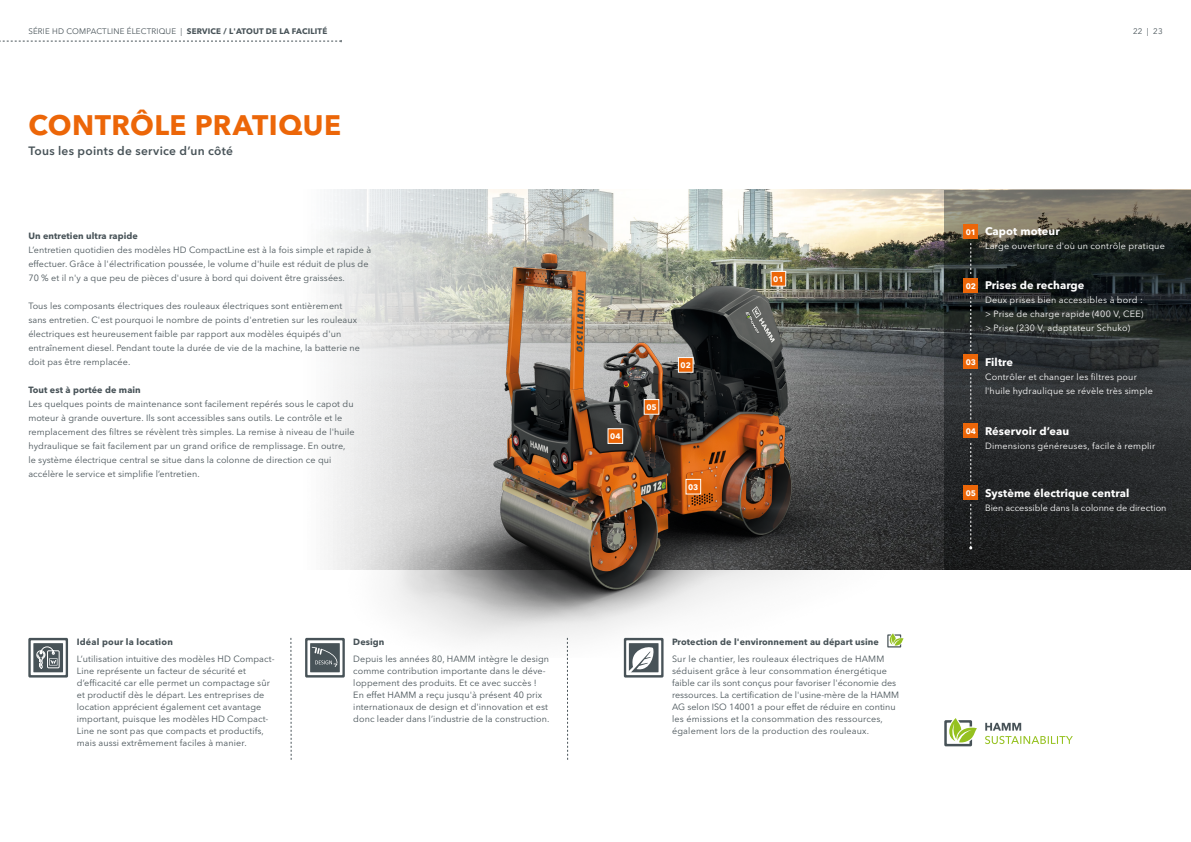
<style>
.page{position:relative;width:1191px;height:842px;background:#fff}
.page>*{position:absolute;margin:0;border:0;box-sizing:border-box;transform-origin:0 0}
.t1{font:700 28px "Avenir Next LT Pro";letter-spacing:.015em;color:#ec6608}
.t2{font:600 12px "Avenir Next LT Pro";letter-spacing:.02em;color:#485358}
.t3{font:700 11px "Avenir Next LT Pro";letter-spacing:.01em;color:#fff}
.t4{font:9px/12px "Avenir Next LT Pro";letter-spacing:.01em;color:#485358}
.t5{font:9px/14px "Avenir Next LT Pro";letter-spacing:.02em;color:#fff;text-align:justify}
.t6{font:700 9px "Avenir Next LT Pro";letter-spacing:.01em;color:#485358}
.t7{font:9px "Avenir Next LT Pro";color:#fff}
.t8{font:8px "Avenir Next LT Pro";letter-spacing:.02em;color:#485358}
.t9{font:700 8px "Avenir Next LT Pro";color:#fff}
.s1{font-weight:700}
.s2{font-size:8px}
</style>
<div class="page">
<img style="left:290px;top:189px;width:901px;height:469px">
<svg style="left:944px;top:190px;width:247px;height:211px;background:#353835"></svg>
<svg style="left:290px;top:401px;width:901px;height:169px;background:#605751"></svg>
<svg style="left:770px;top:271px;width:16px;height:16px"></svg>
<svg style="left:609px;top:428px;width:14px;height:16px"></svg>
<svg style="left:643px;top:399px;width:16px;height:16px"></svg>
<svg style="left:290px;top:190px;width:319px;height:259px"></svg>
<svg style="left:678px;top:357px;width:15px;height:16px"></svg>
<svg style="left:685px;top:479px;width:16px;height:15px"></svg>
<svg style="left:0;top:40px;width:342px;height:2px"></svg>
<svg style="left:944px;top:718px;width:33px;height:28px"></svg>
<svg style="left:985px;top:723px;width:87px;height:21px"></svg>
<svg style="left:969px;top:504px;width:3px;height:45px"></svg>
<svg style="left:970px;top:373px;width:1px;height:46px"></svg>
<svg style="left:970px;top:243px;width:1px;height:31px"></svg>
<svg style="left:970px;top:297px;width:1px;height:54px"></svg>
<svg style="left:970px;top:443px;width:1px;height:38px"></svg>
<svg style="left:28px;top:638px;width:40px;height:39px"></svg>
<svg style="left:31px;top:640px;width:35px;height:35px"></svg>
<svg style="left:624px;top:638px;width:39px;height:39px"></svg>
<svg style="left:626px;top:640px;width:35px;height:35px"></svg>
<div style="left:305px;top:638px;width:40px;height:39px;background:linear-gradient(to bottom,#485358,#485358);border-radius:2px"></div>
<svg style="left:307px;top:640px;width:35px;height:35px"></svg>
<svg style="left:291px;top:638px;width:1px;height:122px"></svg>
<svg style="left:567px;top:638px;width:1px;height:122px"></svg>
<svg style="left:887px;top:633px;width:16px;height:14px"></svg>
<div style="left:963px;top:279px;width:15px;height:14px;background:#ec6608"></div>
<div style="left:963px;top:423px;width:15px;height:15px;background:#ec6608"></div>
<div style="left:963px;top:354px;width:15px;height:15px;background:#ec6608"></div>
<div style="left:963px;top:486px;width:15px;height:14px;background:#ec6608"></div>
<div style="left:963px;top:225px;width:15px;height:14px;background:#ec6608"></div>
<p class="t8" style="left:28px;top:27px;width:300px">SÉRIE HD COMPACTLINE ÉLECTRIQUE | <span class="s1">SERVICE / L'ATOUT DE LA FACILITÉ</span></p>
<h1 class="t1" style="left:28px;top:108px;width:314px">CONTRÔLE PRATIQUE</h1>
<h2 class="t2" style="left:28px;top:143px;width:206px">Tous les points de service d’un côté</h2>
<p class="t6" style="left:28px;top:230px;width:111px">Un entretien ultra rapide</p>
<p class="t4" style="left:28px;top:243px;width:344px;line-height:14px">L’entretien quotidien des modèles HD CompactLine est à la fois simple et rapide à effectuer. Grâce à l'électrification poussée, le volume d'huile est réduit de plus de<br>70 % et il n'y a que peu de pièces d'usure à bord qui doivent être graissées.</p>
<p class="t4" style="left:28px;top:299px;width:333px;line-height:14px">Tous les composants électriques des rouleaux électriques sont entièrement sans entretien. C'est pourquoi le nombre de points d'entretien sur les rouleaux électriques est heureusement faible par rapport aux modèles équipés d'un entraînement diesel. Pendant toute la durée de vie de la machine, la batterie ne doit pas être remplacée.</p>
<p class="t6" style="left:28px;top:384px;width:114px">Tout est à portée de main</p>
<p class="t4" style="left:28px;top:397px;width:328px;line-height:14px">Les quelques points de maintenance sont facilement repérés sous le capot du moteur à grande ouverture. Ils sont accessibles sans outils. Le contrôle et le remplacement des filtres se révèlent très simples. La remise à niveau de l'huile hydraulique se fait facilement par un grand orifice de remplissage. En outre, le système électrique central se situe dans la colonne de direction ce qui accélère le service et simplifie l’entretien.</p>
<p class="t6" style="left:77px;top:636px;width:98px">Idéal pour la location</p>
<p class="t4" style="left:77px;top:653px;width:199px">L’utilisation intuitive des modèles HD Compact-Line représente un facteur de sécurité et d’efficacité car elle permet un compactage sûr et productif dès le départ. Les entreprises de location apprécient également cet avantage important, puisque les modèles HD Compact-Line ne sont pas que compacts et productifs, mais aussi extrêmement faciles à manier.</p>
<p class="t6" style="left:353px;top:636px;width:33px">Design</p>
<p class="t4" style="left:353px;top:653px;width:198px">Depuis les années 80, HAMM intègre le design comme contribution importante dans le déve&shy;loppement des produits. Et ce avec succès !<br>En effet HAMM a reçu jusqu'à présent 40 prix internationaux de design et d'innovation et est donc leader dans l’industrie de la construction.</p>
<p class="t9" style="left:610px;top:431px;width:12px">04</p>
<p class="t9" style="left:646px;top:402px;width:12px">05</p>
<p class="t9" style="left:680px;top:360px;width:12px">02</p>
<p class="t9" style="left:688px;top:482px;width:12px">03</p>
<p class="t9" style="left:773px;top:274px;width:12px">01</p>
<p class="t6" style="left:672px;top:636px;width:208px">Protection de l'environnement au départ usine</p>
<p class="t4" style="left:672px;top:653px;width:228px">Sur le chantier, les rouleaux électriques de HAMM séduisent grâce à leur consommation énergétique faible car ils sont conçus pour favoriser l'économie des ressources. La certification de l'usine-mère de la HAMM AG selon ISO 14001 a pour effet de réduire en continu les émissions et la consommation des ressources, également lors de la production des rouleaux.</p>
<p class="t8" style="left:1133px;top:27px;width:31px">22 | 23</p>
<p class="t3" style="left:965px;top:224px;width:96px"><span class="s2">01</span> Capot moteur</p>
<p class="t5" style="left:985px;top:239px;width:181px">Large ouverture d'où un contrôle pratique</p>
<p class="t3" style="left:965px;top:279px;width:120px"><span class="s2">02</span> Prises de recharge</p>
<p class="t5" style="left:985px;top:293px;width:160px">Deux prises bien accessibles à bord : &gt; Prise de charge rapide (400 V, CEE) &gt; Prise (230 V, adaptateur Schuko)</p>
<p class="t3" style="left:965px;top:355px;width:49px"><span class="s2">03</span> Filtre</p>
<p class="t5" style="left:985px;top:369px;width:169px">Contrôler et changer les filtres pour l'huile hydraulique se révèle très simple</p>
<p class="t3" style="left:965px;top:424px;width:105px"><span class="s2">04</span> Réservoir d’eau</p>
<p class="t5" style="left:985px;top:439px;width:172px">Dimensions généreuses, facile à remplir</p>
<p class="t3" style="left:965px;top:487px;width:165px"><span class="s2">05</span> Système électrique central</p>
<p class="t7" style="left:985px;top:503px;width:183px">Bien accessible dans la colonne de direction</p>
</div>
